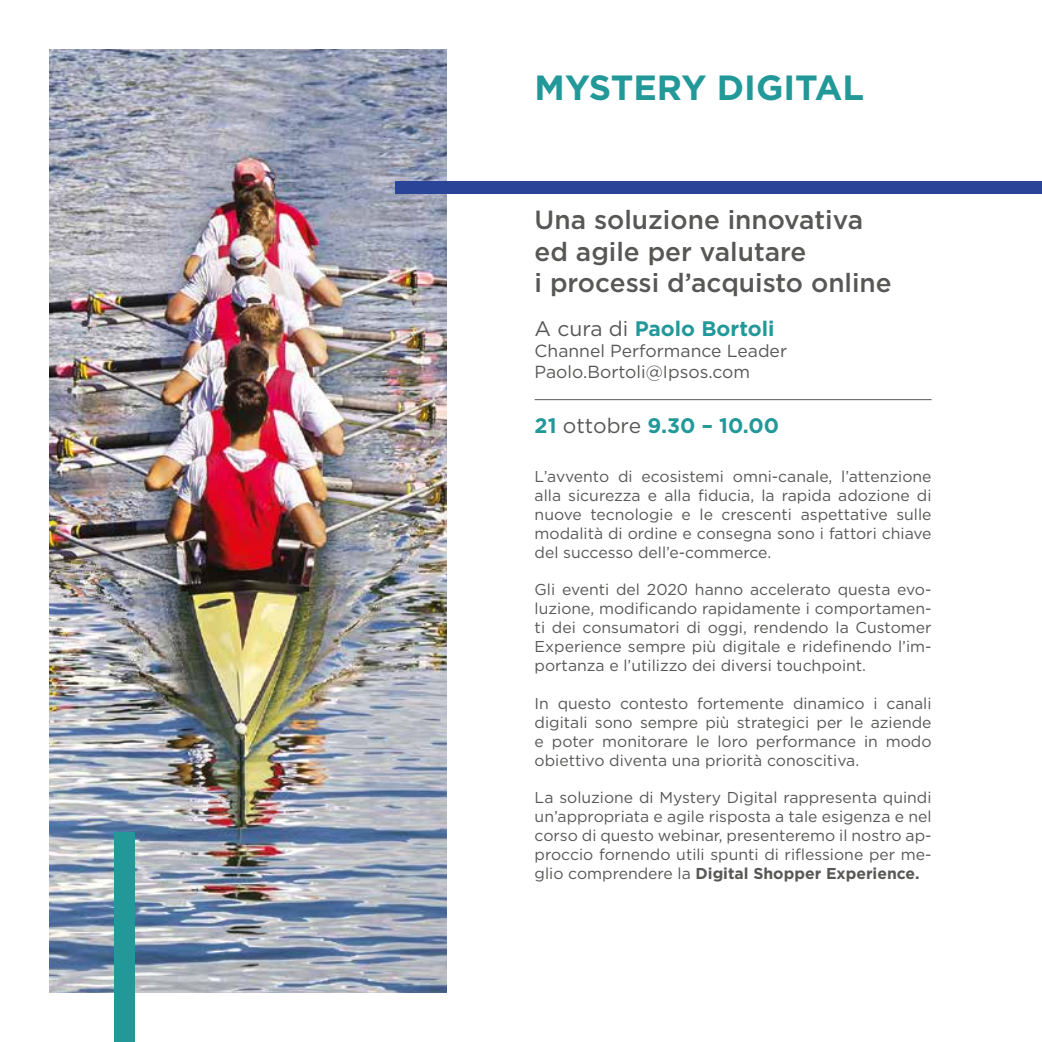
<style>
.page{position:relative;width:1042px;height:1042px;background:#fff}
.page>*{position:absolute;margin:0;border:0;box-sizing:border-box;transform-origin:0 0}
.t1{font:700 35px "Gotham";color:#239899}
.t2{font:500 26.25px/31.5px "Gotham";color:#575756}
.t3{font:700 21px "Gotham";color:#239899}
.t4{font:17.5px/21px "Gotham";color:#575756}
.t5{font:15.75px/18.9px "Gotham";color:#575756;text-align:justify}
.s1{font-weight:400;color:#575756}
.s2{font-weight:700}
</style>
<div class="page">
<img style="left:50px;top:50px;width:396px;height:942px">
<div style="left:395px;top:181px;width:647px;height:13px;background:#2a4597"></div>
<div style="left:114px;top:832px;width:20px;height:210px;background:#239899"></div>
<hr style="left:535px;top:399px;width:396px;height:1px;background:#575756">
<h1 class="t1" style="left:535px;top:67px;width:331px">MYSTERY DIGITAL</h1>
<h2 class="t2" style="left:535px;top:203px;width:359px">Una soluzione innovativa ed agile per valutare<br>i processi d’acquisto online</h2>
<h3 class="t3" style="left:535px;top:317px;width:241px"><span class="s1">A cura di</span> Paolo Bortoli</h3>
<p class="t4" style="left:535px;top:340px;width:254px">Channel Performance Leader<br>Paolo.Bortoli@Ipsos.com</p>
<h3 class="t3" style="left:535px;top:413px;width:246px">21 <span class="s1">ottobre</span> 9.30 – 10.00</h3>
<p class="t5" style="left:535px;top:467px;width:398px">L’avvento di ecosistemi omni-canale, l’attenzione alla sicurezza e alla fiducia, la rapida adozione di nuove tecnologie e le crescenti aspettative sulle modalità di ordine e consegna sono i fattori chiave del successo dell’e-commerce.</p>
<p class="t5" style="left:535px;top:580px;width:398px">Gli eventi del 2020 hanno accelerato questa evo&shy;luzione, modificando rapidamente i comportamen&shy;ti dei consumatori di oggi, rendendo la Customer Experience sempre più digitale e ridefinendo l’im&shy;portanza e l’utilizzo dei diversi touchpoint.</p>
<p class="t5" style="left:535px;top:693px;width:398px">In questo contesto fortemente dinamico i canali digitali sono sempre più strategici per le aziende e poter monitorare le loro performance in modo obiettivo diventa una priorità conoscitiva.</p>
<p class="t5" style="left:535px;top:788px;width:398px">La soluzione di Mystery Digital rappresenta quindi un’appropriata e agile risposta a tale esigenza e nel corso di questo webinar, presenteremo il nostro ap&shy;proccio fornendo utili spunti di riflessione per me&shy;glio comprendere la <span class="s2">Digital Shopper Experience.</span></p>
</div>
